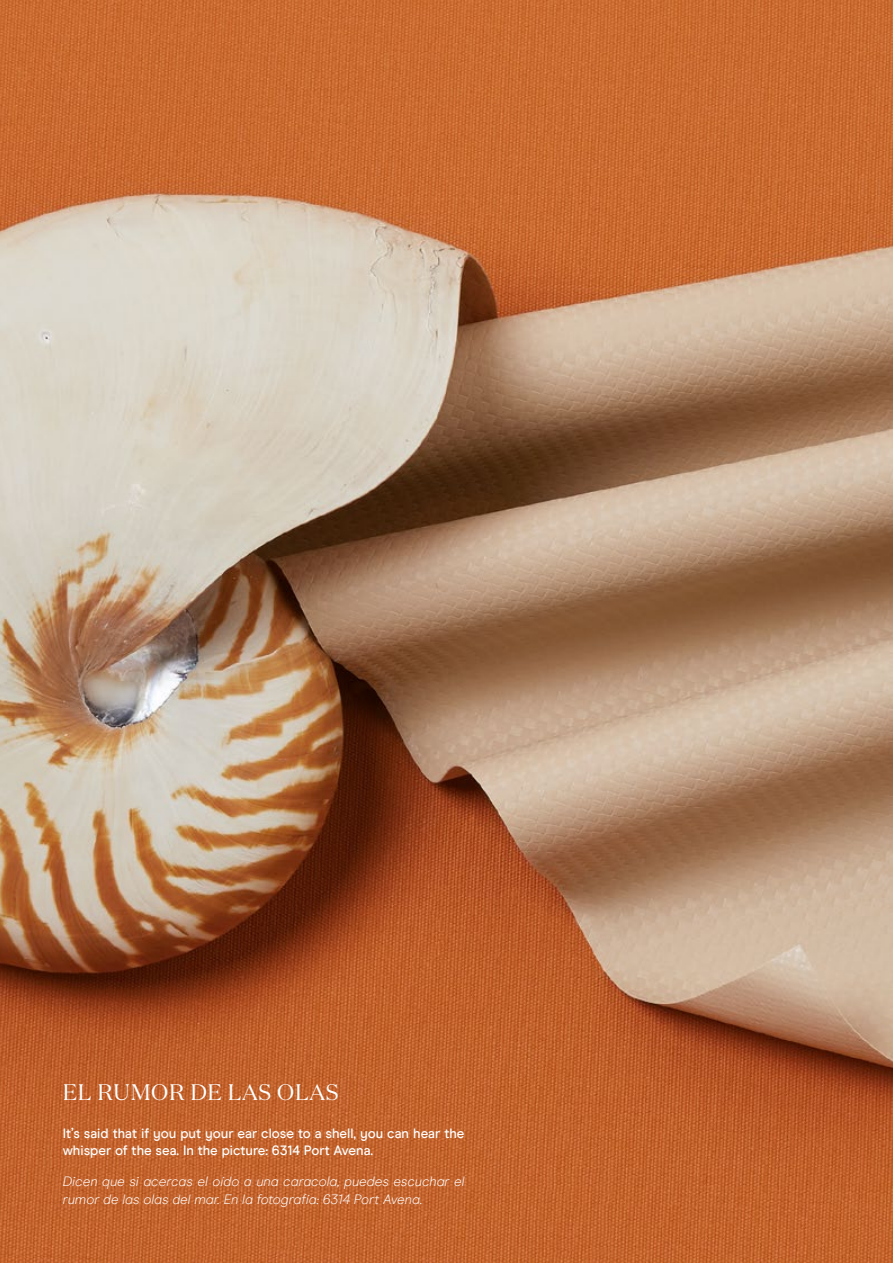
<style>
.page{position:relative;width:893px;height:1263px;background:#fff}
.page>*{position:absolute;margin:0;border:0;box-sizing:border-box;transform-origin:0 0}
.t1{font:22.5px "Domaine Disp";letter-spacing:.03em;color:#fff}
.t2{font:italic 300 13.5px/17.5px "Modern Era";color:#fff}
.t3{font:500 13.5px/17.5px "Modern Era";color:#fff}
</style>
<div class="page">
<img style="left:0;top:0;width:893px;height:1263px">
<h1 class="t1" style="left:63px;top:1078px;width:277px">EL RUMOR DE LAS OLAS</h1>
<p class="t3" style="left:63px;top:1124px;width:403px">It’s said that if you put your ear close to a shell, you can hear the whisper of the sea. In the picture: 6314 Port Avena.</p>
<p class="t2" style="left:63px;top:1172px;width:403px">Dicen que si acercas el oído a una caracola, puedes escuchar el rumor de las olas del mar. En la fotografía: 6314 Port Avena.</p>
</div>
